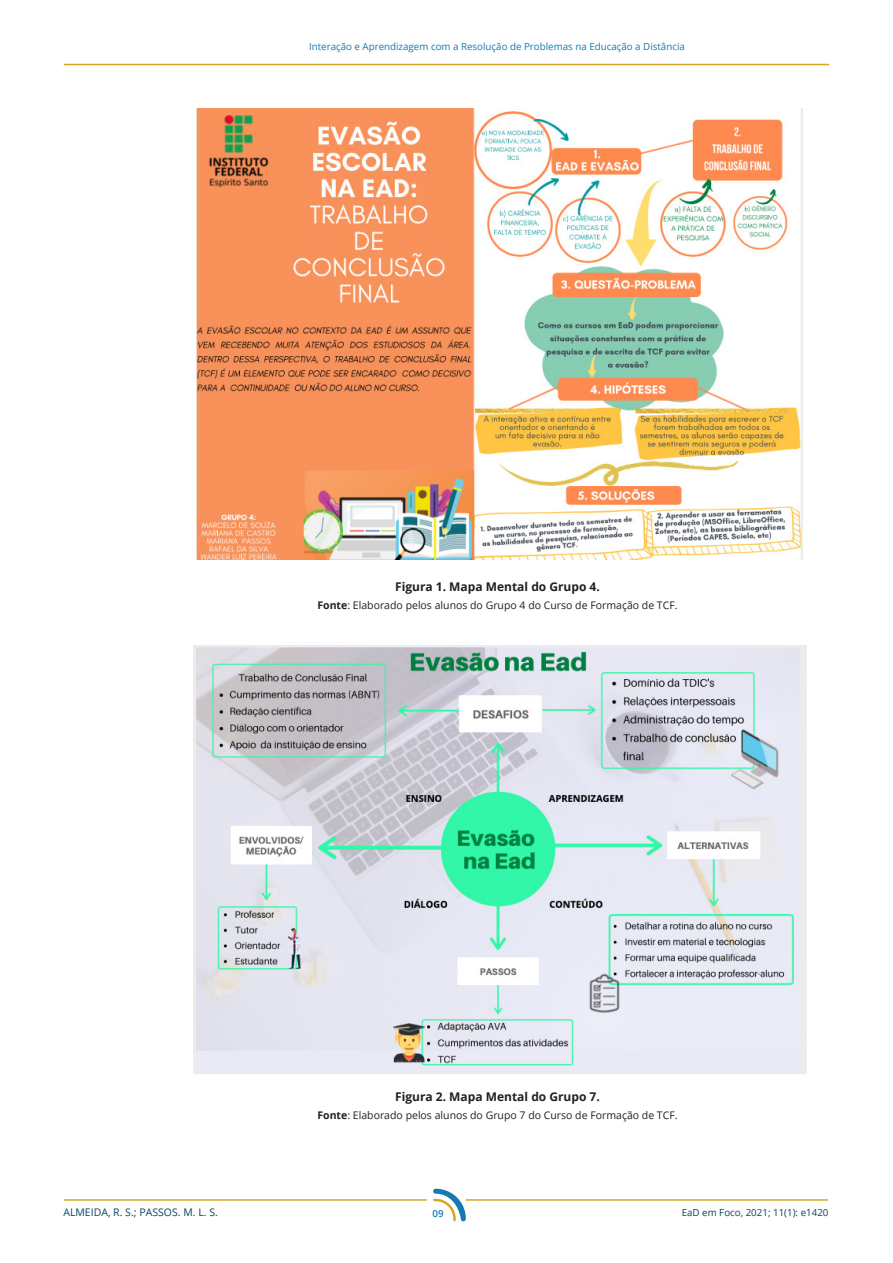
<style>
.page{position:relative;width:893px;height:1263px;background:#fff}
.page>*{position:absolute;margin:0;border:0;box-sizing:border-box;transform-origin:0 0}
.Legenda{font:700 12px "Open Sans";color:#231f20}
.Fonte{font:10.5px "Open Sans";color:#231f20}
.t1{font:10.5px "Open Sans";color:#084561}
.t2{font:9.75px "Open Sans";color:#147ab2}
.t3{font:9.75px "Open Sans";color:#084561}
.t4{font:600 9.75px "Open Sans";color:#147ab2}
.s1{font-weight:700}
</style>
<div class="page">
<hr style="left:64px;top:64px;width:765px;height:1px;background:#d3a923">
<hr style="left:466px;top:1199px;width:362px;height:2px;background:#d3a923">
<svg style="left:433px;top:1189px;width:33px;height:32px"></svg>
<hr style="left:64px;top:1199px;width:363px;height:2px;background:#d3a923">
<img style="left:196px;top:108px;width:607px;height:451px">
<img style="left:193px;top:646px;width:613px;height:428px">
<p class="t2" style="left:309px;top:40px;width:377px">Interação e Aprendizagem com a Resolução de Problemas na Educação a Distância</p>
<p class="Legenda" style="left:395px;top:579px;width:206px">Figura 1. Mapa Mental do Grupo 4.</p>
<p class="Fonte" style="left:317px;top:598px;width:362px"><span class="s1">Fonte</span>: Elaborado pelos alunos do Grupo 4 do Curso de Formação de TCF.</p>
<p class="Legenda" style="left:395px;top:1088px;width:206px">Figura 2. Mapa Mental do Grupo 7.</p>
<p class="Fonte" style="left:317px;top:1108px;width:362px"><span class="s1">Fonte</span>: Elaborado pelos alunos do Grupo 7 do Curso de Formação de TCF.</p>
<p class="t1" style="left:63px;top:1205px;width:156px">ALMEIDA, R. S.; PASSOS. M. L. S.</p>
<p class="t3" style="left:682px;top:1206px;width:148px">EaD em Foco, 2021; 11(1): e1420</p>
<p class="t4" style="left:432px;top:1207px;width:13px">09</p>
</div>
